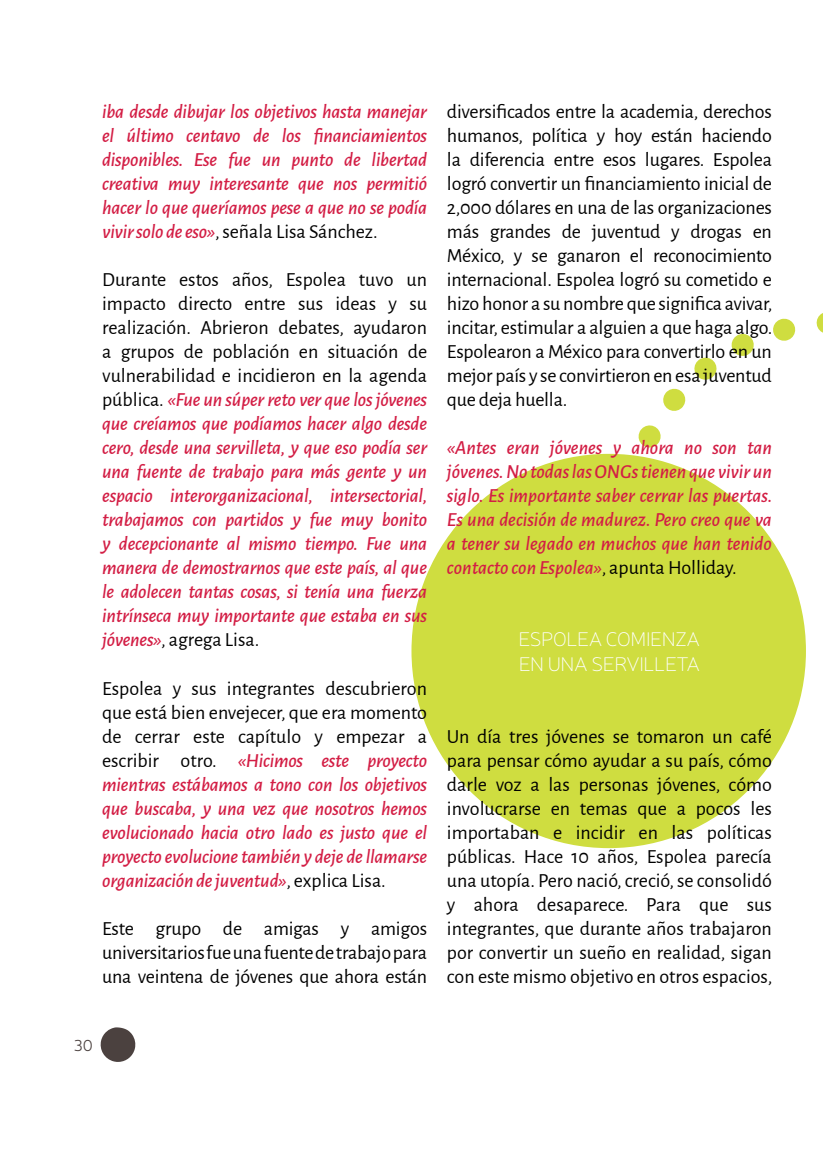
<style>
.page{position:relative;width:823px;height:1163px;background:#fff}
.page>*{position:absolute;margin:0;border:0;box-sizing:border-box;transform-origin:0 0}
.t1{font:italic 500 20px/24px "Alegreya Sans";letter-spacing:-.01em;color:#d31e45;text-align:justify}
.t2{font:20px/24px "Alegreya Sans";letter-spacing:-.01em;color:#000;text-align:justify}
.t3{font:100 20px/24px "Neris";letter-spacing:-.02em;color:#fff}
.t4{font:300 16px "Neris";color:#4b413f}
.s1{font-weight:400;font-style:normal;color:#000}
</style>
<div class="page">
<svg style="left:100px;top:1027px;width:36px;height:34px"></svg>
<svg style="left:588px;top:313px;width:234px;height:316px"></svg>
<div style="left:411px;top:454px;width:394px;height:394px;background:#cfdd40;border-radius:50%"></div>
<p class="t1" style="left:102px;top:100px;width:326px">iba desde dibujar los objetivos hasta manejar el último centavo de los financiamientos disponibles. Ese fue un punto de libertad creativa muy interesante que nos permitió hacer lo que queríamos pese a que no se podía vivir solo de eso»<span class="s1">, señala Lisa Sánchez.</span></p>
<p class="t1" style="left:102px;top:268px;width:326px"><span class="s1">Durante estos años, Espolea tuvo un impacto directo entre sus ideas y su realización. Abrieron debates, ayudaron a grupos de población en situación de vulnerabilidad e incidieron en la agenda pública.</span> «Fue un súper reto ver que los jóvenes que creíamos que podíamos hacer algo desde cero, desde una servilleta, y que eso podía ser una fuente de trabajo para más gente y un espacio interorganizacional, intersectorial, trabajamos con partidos y fue muy bonito y decepcionante al mismo tiempo. Fue una manera de demostrarnos que este país, al que le adolecen tantas cosas, si tenía una fuerza intrínseca muy importante que estaba en sus jóvenes»<span class="s1">, agrega Lisa.</span></p>
<p class="t1" style="left:102px;top:676px;width:326px"><span class="s1">Espolea y sus integrantes descubrieron que está bien envejecer, que era momento de cerrar este capítulo y empezar a escribir otro.</span> «Hicimos este proyecto mientras estábamos a tono con los objetivos que buscaba, y una vez que nosotros hemos evolucionado hacia otro lado es justo que el proyecto evolucione también y deje de llamarse organización de juventud»<span class="s1">, explica Lisa.</span></p>
<p class="t2" style="left:102px;top:916px;width:326px">Este grupo de amigas y amigos universitarios fue una fuente de trabajo para una veintena de jóvenes que ahora están</p>
<p class="t2" style="left:446px;top:100px;width:326px">diversificados entre la academia, derechos humanos, política y hoy están haciendo la diferencia entre esos lugares. Espolea logró convertir un financiamiento inicial de 2,000 dólares en una de las organizaciones más grandes de juventud y drogas en México, y se ganaron el reconocimiento internacional. Espolea logró su cometido e hizo honor a su nombre que significa avivar, incitar, estimular a alguien a que haga algo.<br>Espolearon a México para convertirlo en un mejor país y se convirtieron en esa juventud que deja huella.</p>
<p class="t1" style="left:446px;top:436px;width:326px">«Antes eran jóvenes y ahora no son tan jóvenes. No todas las ONGs tienen que vivir un siglo. Es importante saber cerrar las puertas.<br>Es una decisión de madurez. Pero creo que va a tener su legado en muchos que han tenido contacto con Espolea»<span class="s1">, apunta Holliday.</span></p>
<p class="t3" style="left:518px;top:627px;width:183px">ESPOLEA COMIENZA<br>EN UNA SERVILLETA</p>
<p class="t2" style="left:446px;top:724px;width:326px">Un día tres jóvenes se tomaron un café para pensar cómo ayudar a su país, cómo darle voz a las personas jóvenes, cómo involucrarse en temas que a pocos les importaban e incidir en las políticas públicas. Hace 10 años, Espolea parecía una utopía. Pero nació, creció, se consolidó y ahora desaparece. Para que sus integrantes, que durante años trabajaron por convertir un sueño en realidad, sigan con este mismo objetivo en otros espacios,</p>
<p class="t4" style="left:74px;top:1034px;width:21px">30</p>
</div>
